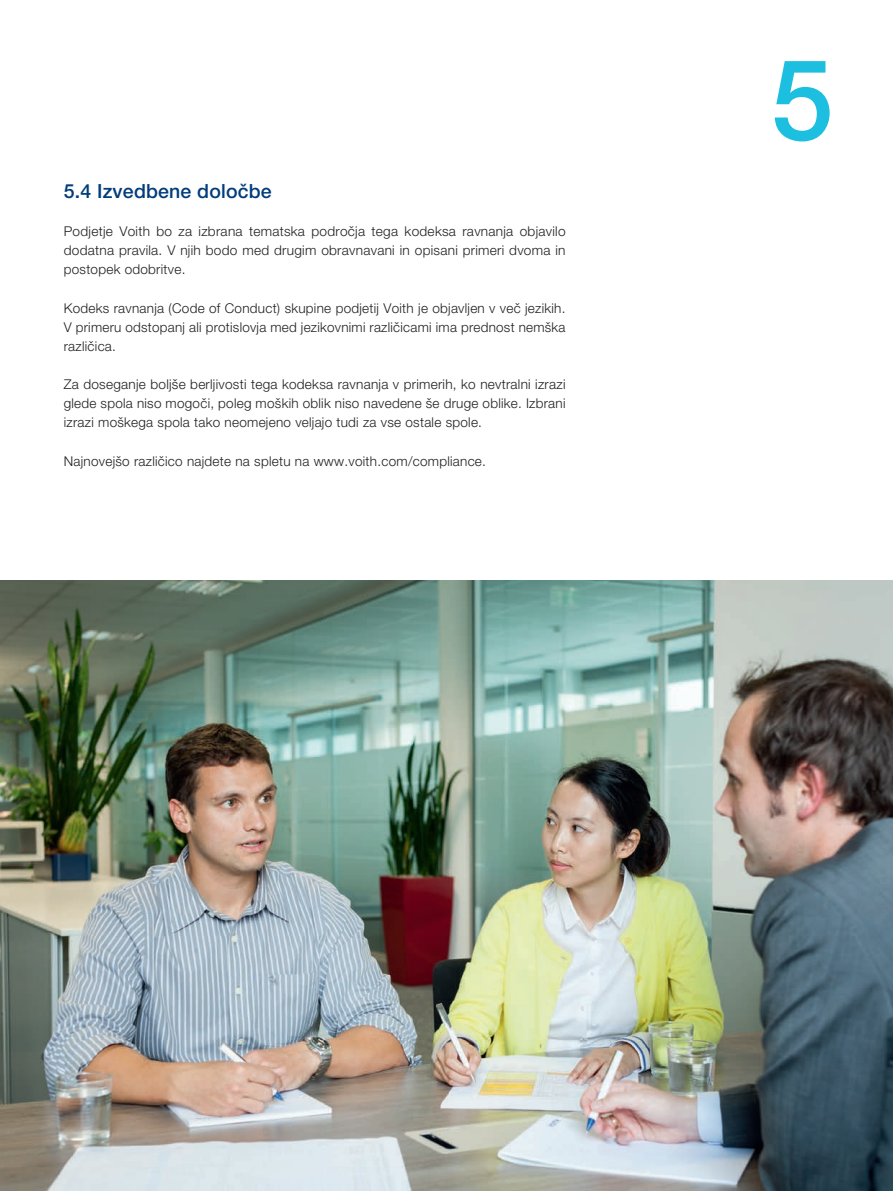
<style>
.page{position:relative;width:893px;height:1191px;background:#fff}
.page>*{position:absolute;margin:0;border:0;box-sizing:border-box;transform-origin:0 0}
.t1{font:500 112.5px "Helvetica Neue LT Pro";color:#1cbfdf}
.t2{font:500 19.5px "Helvetica Neue LT Pro";letter-spacing:.01em;color:#013c7b}
.t3{font:300 13.5px/19.2px "Helvetica Neue LT Pro";letter-spacing:.02em;color:#231f20;text-align:justify}
</style>
<div class="page">
<img style="left:0;top:580px;width:893px;height:611px">
<h2 class="t2" style="left:64px;top:179px;width:210px">5.4 Izvedbene določbe</h2>
<p class="t3" style="left:64px;top:221px;width:503px">Podjetje Voith bo za izbrana tematska področja tega kodeksa ravnanja objavilo dodatna pravila. V njih bodo med drugim obravnavani in opisani primeri dvoma in postopek odobritve.</p>
<p class="t3" style="left:64px;top:298px;width:503px">Kodeks ravnanja (Code of Conduct) skupine podjetij Voith je objavljen v več jezikih.<br>V primeru odstopanj ali protislovja med jezikovnimi različicami ima prednost nemška različica.</p>
<p class="t3" style="left:64px;top:374px;width:503px">Za doseganje boljše berljivosti tega kodeksa ravnanja v primerih, ko nevtralni izrazi glede spola niso mogoči, poleg moških oblik niso navedene še druge oblike. Izbrani izrazi moškega spola tako neomejeno veljajo tudi za vse ostale spole.</p>
<p class="t3" style="left:64px;top:451px;width:424px">Najnovejšo različico najdete na spletu na www.voith.com/compliance.</p>
<h1 class="t1" style="left:771px;top:33px;width:64px">5</h1>
</div>
